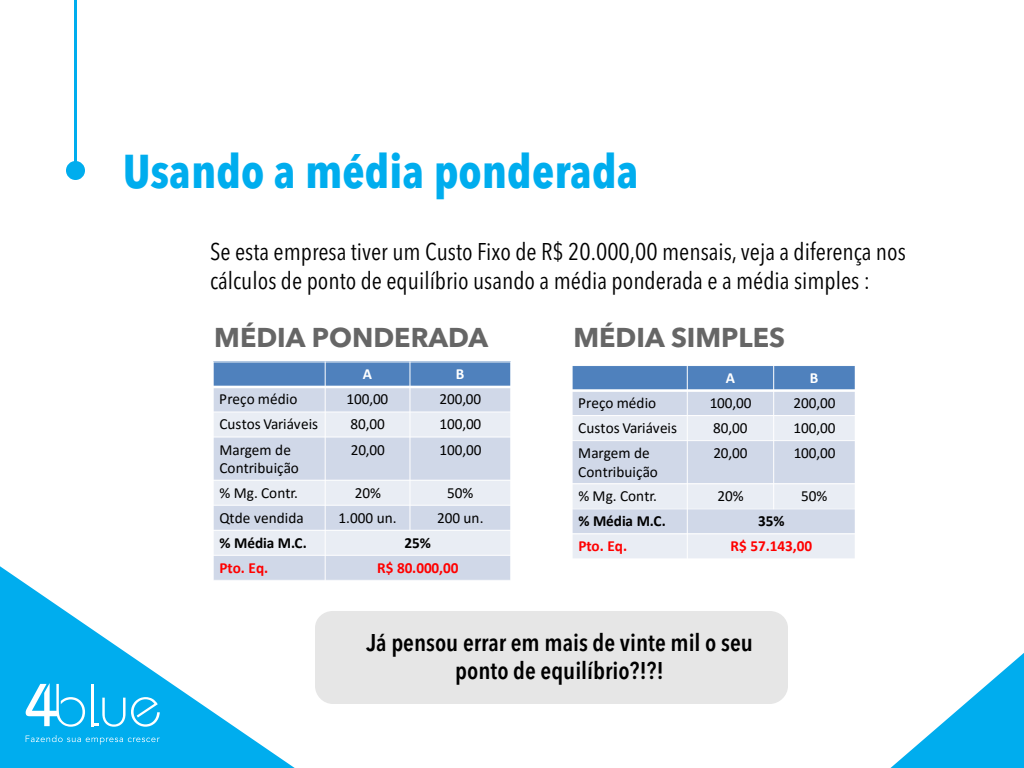
<style>
.page{position:relative;width:1024px;height:768px;background:#fff}
.page>*{position:absolute;margin:0;border:0;box-sizing:border-box;transform-origin:0 0}
.t1{font:700 condensed 47px "Avenir Next LT Pro";color:#00adee}
.t2{font:700 27px "Avenir Next LT Pro";color:#666}
.t3{font:condensed 24px/28.8px "Avenir Next LT Pro";color:#000}
.t4{font:600 condensed 24px/28.8px "Avenir Next LT Pro";color:#000;text-align:center}
.t5{font:15.4px/18.5px "Calibri";color:#000}
.t6{font:700 15.4px "Calibri";letter-spacing:-.005em;color:#f00}
.t7{font:700 15.4px "Calibri";letter-spacing:-.005em;color:#000}
.t8{font:700 15.4px "Calibri";color:#fff}
</style>
<div class="page">
<svg style="left:0;top:566px;width:295px;height:202px"></svg>
<svg style="left:26px;top:683px;width:59px;height:44px"></svg>
<hr style="left:91px;top:684px;width:2px;height:42px;background:#fff">
<svg style="left:93px;top:697px;width:67px;height:30px;background:#37bef1"></svg>
<svg style="left:26px;top:735px;width:134px;height:10px"></svg>
<hr style="left:74px;top:0;width:3px;height:172px;background:#00adee">
<div style="left:66px;top:161px;width:19px;height:19px;background:#00adee;border-radius:50%"></div>
<svg style="left:891px;top:653px;width:133px;height:115px"></svg>
<div style="left:213px;top:362px;width:112px;height:25px;background:#4f81bd"></div>
<div style="left:325px;top:362px;width:85px;height:25px;background:#4f81bd"></div>
<div style="left:410px;top:362px;width:101px;height:25px;background:#4f81bd"></div>
<div style="left:213px;top:387px;width:112px;height:25px;background:#d0d8e8"></div>
<div style="left:325px;top:387px;width:85px;height:25px;background:#d0d8e8"></div>
<div style="left:410px;top:387px;width:101px;height:25px;background:#d0d8e8"></div>
<div style="left:213px;top:412px;width:112px;height:25px;background:#e9edf4"></div>
<div style="left:325px;top:412px;width:85px;height:25px;background:#e9edf4"></div>
<div style="left:410px;top:412px;width:101px;height:25px;background:#e9edf4"></div>
<div style="left:213px;top:437px;width:112px;height:43px;background:#d0d8e8"></div>
<div style="left:325px;top:437px;width:85px;height:43px;background:#d0d8e8"></div>
<div style="left:410px;top:437px;width:101px;height:43px;background:#d0d8e8"></div>
<div style="left:213px;top:480px;width:112px;height:25px;background:#e9edf4"></div>
<div style="left:325px;top:480px;width:85px;height:25px;background:#e9edf4"></div>
<div style="left:410px;top:480px;width:101px;height:25px;background:#e9edf4"></div>
<div style="left:213px;top:505px;width:112px;height:25px;background:#d0d8e8"></div>
<div style="left:325px;top:505px;width:85px;height:25px;background:#d0d8e8"></div>
<div style="left:410px;top:505px;width:101px;height:25px;background:#d0d8e8"></div>
<div style="left:213px;top:530px;width:112px;height:25px;background:#e9edf4"></div>
<div style="left:325px;top:530px;width:186px;height:25px;background:#e9edf4"></div>
<div style="left:213px;top:555px;width:112px;height:25px;background:#d0d8e8"></div>
<div style="left:325px;top:555px;width:186px;height:25px;background:#d0d8e8"></div>
<hr style="left:325px;top:362px;width:1px;height:219px;background:#fff">
<hr style="left:410px;top:362px;width:1px;height:169px;background:#fff">
<hr style="left:213px;top:386px;width:298px;height:2px;background:#fff">
<hr style="left:213px;top:412px;width:298px;height:1px;background:#fff">
<hr style="left:213px;top:437px;width:298px;height:1px;background:#fff">
<hr style="left:213px;top:480px;width:298px;height:1px;background:#fff">
<hr style="left:213px;top:505px;width:298px;height:1px;background:#fff">
<hr style="left:213px;top:530px;width:298px;height:1px;background:#fff">
<hr style="left:213px;top:555px;width:298px;height:1px;background:#fff">
<hr style="left:213px;top:362px;width:1px;height:219px;background:#fff">
<hr style="left:510px;top:362px;width:1px;height:219px;background:#fff">
<hr style="left:213px;top:362px;width:298px;height:1px;background:#fff">
<hr style="left:213px;top:580px;width:298px;height:1px;background:#fff">
<div style="left:572px;top:366px;width:115px;height:25px;background:#4f81bd"></div>
<div style="left:687px;top:366px;width:87px;height:25px;background:#4f81bd"></div>
<div style="left:774px;top:366px;width:81px;height:25px;background:#4f81bd"></div>
<div style="left:572px;top:391px;width:115px;height:25px;background:#d0d8e8"></div>
<div style="left:687px;top:391px;width:87px;height:25px;background:#d0d8e8"></div>
<div style="left:774px;top:391px;width:81px;height:25px;background:#d0d8e8"></div>
<div style="left:572px;top:416px;width:115px;height:25px;background:#e9edf4"></div>
<div style="left:687px;top:416px;width:87px;height:25px;background:#e9edf4"></div>
<div style="left:774px;top:416px;width:81px;height:25px;background:#e9edf4"></div>
<div style="left:572px;top:441px;width:115px;height:43px;background:#d0d8e8"></div>
<div style="left:687px;top:441px;width:87px;height:43px;background:#d0d8e8"></div>
<div style="left:774px;top:441px;width:81px;height:43px;background:#d0d8e8"></div>
<div style="left:572px;top:484px;width:115px;height:25px;background:#e9edf4"></div>
<div style="left:687px;top:484px;width:87px;height:25px;background:#e9edf4"></div>
<div style="left:774px;top:484px;width:81px;height:25px;background:#e9edf4"></div>
<div style="left:572px;top:509px;width:115px;height:25px;background:#d0d8e8"></div>
<div style="left:687px;top:509px;width:168px;height:25px;background:#d0d8e8"></div>
<div style="left:572px;top:534px;width:115px;height:25px;background:#e9edf4"></div>
<div style="left:687px;top:534px;width:168px;height:25px;background:#e9edf4"></div>
<hr style="left:687px;top:365px;width:1px;height:194px;background:#fff">
<hr style="left:773px;top:365px;width:1px;height:144px;background:#fff">
<hr style="left:572px;top:389px;width:284px;height:3px;background:#fff">
<hr style="left:572px;top:415px;width:284px;height:1px;background:#fff">
<hr style="left:572px;top:440px;width:284px;height:1px;background:#fff">
<hr style="left:572px;top:483px;width:284px;height:1px;background:#fff">
<hr style="left:572px;top:508px;width:284px;height:1px;background:#fff">
<hr style="left:572px;top:533px;width:284px;height:1px;background:#fff">
<hr style="left:572px;top:365px;width:1px;height:194px;background:#fff">
<hr style="left:572px;top:558px;width:284px;height:1px;background:#fff">
<div style="left:315px;top:611px;width:473px;height:93px;background:#e6e6e6;border-radius:18px"></div>
<h1 class="t1" style="left:123px;top:143px;width:517px">Usando a média ponderada</h1>
<h3 class="t3" style="left:210px;top:237px;width:697px">Se esta empresa tiver um Custo Fixo de R$ 20.000,00 mensais, veja a diferença nos cálculos de ponto de equilíbrio usando a média ponderada e a média simples :</h3>
<h2 class="t2" style="left:214px;top:321px;width:275px">MÉDIA PONDERADA</h2>
<h2 class="t2" style="left:573px;top:321px;width:213px">MÉDIA SIMPLES</h2>
<p class="t8" style="left:363px;top:363px;width:11px">A</p>
<p class="t8" style="left:456px;top:363px;width:10px">B</p>
<p class="t5" style="left:219px;top:390px;width:80px">Preço médio</p>
<p class="t5" style="left:347px;top:390px;width:43px">100,00</p>
<p class="t5" style="left:439px;top:390px;width:43px">200,00</p>
<p class="t5" style="left:219px;top:415px;width:100px">Custos Variáveis</p>
<p class="t5" style="left:351px;top:415px;width:36px">80,00</p>
<p class="t5" style="left:440px;top:415px;width:43px">100,00</p>
<p class="t5" style="left:219px;top:440px;width:81px">Margem de<br>Contribuição</p>
<p class="t5" style="left:351px;top:440px;width:36px">20,00</p>
<p class="t5" style="left:440px;top:440px;width:43px">100,00</p>
<p class="t5" style="left:219px;top:483px;width:80px">% Mg. Contr.</p>
<p class="t5" style="left:355px;top:483px;width:28px">20%</p>
<p class="t5" style="left:447px;top:483px;width:28px">50%</p>
<p class="t5" style="left:219px;top:508px;width:86px">Qtde vendida</p>
<p class="t5" style="left:339px;top:508px;width:60px">1.000 un.</p>
<p class="t5" style="left:437px;top:508px;width:48px">200 un.</p>
<p class="t7" style="left:219px;top:532px;width:89px">% Média M.C.</p>
<p class="t7" style="left:405px;top:532px;width:28px">25%</p>
<p class="t6" style="left:219px;top:557px;width:50px">Pto. Eq.</p>
<p class="t6" style="left:377px;top:557px;width:83px">R$ 80.000,00</p>
<p class="t8" style="left:726px;top:367px;width:11px">A</p>
<p class="t8" style="left:810px;top:367px;width:10px">B</p>
<p class="t5" style="left:578px;top:393px;width:80px">Preço médio</p>
<p class="t5" style="left:710px;top:393px;width:43px">100,00</p>
<p class="t5" style="left:794px;top:393px;width:43px">200,00</p>
<p class="t5" style="left:578px;top:418px;width:100px">Custos Variáveis</p>
<p class="t5" style="left:713px;top:418px;width:36px">80,00</p>
<p class="t5" style="left:794px;top:418px;width:43px">100,00</p>
<p class="t5" style="left:578px;top:443px;width:81px">Margem de<br>Contribuição</p>
<p class="t5" style="left:713px;top:443px;width:36px">20,00</p>
<p class="t5" style="left:794px;top:443px;width:43px">100,00</p>
<p class="t5" style="left:578px;top:487px;width:80px">% Mg. Contr.</p>
<p class="t5" style="left:717px;top:487px;width:28px">20%</p>
<p class="t5" style="left:801px;top:487px;width:28px">50%</p>
<p class="t7" style="left:578px;top:510px;width:89px">% Média M.C.</p>
<p class="t7" style="left:758px;top:510px;width:28px">35%</p>
<p class="t6" style="left:578px;top:535px;width:50px">Pto. Eq.</p>
<p class="t6" style="left:731px;top:535px;width:83px">R$ 57.143,00</p>
<h3 class="t4" style="left:366px;top:628px;width:388px">Já pensou errar em mais de vinte mil o seu ponto de equilíbrio?!?!</h3>
</div>
